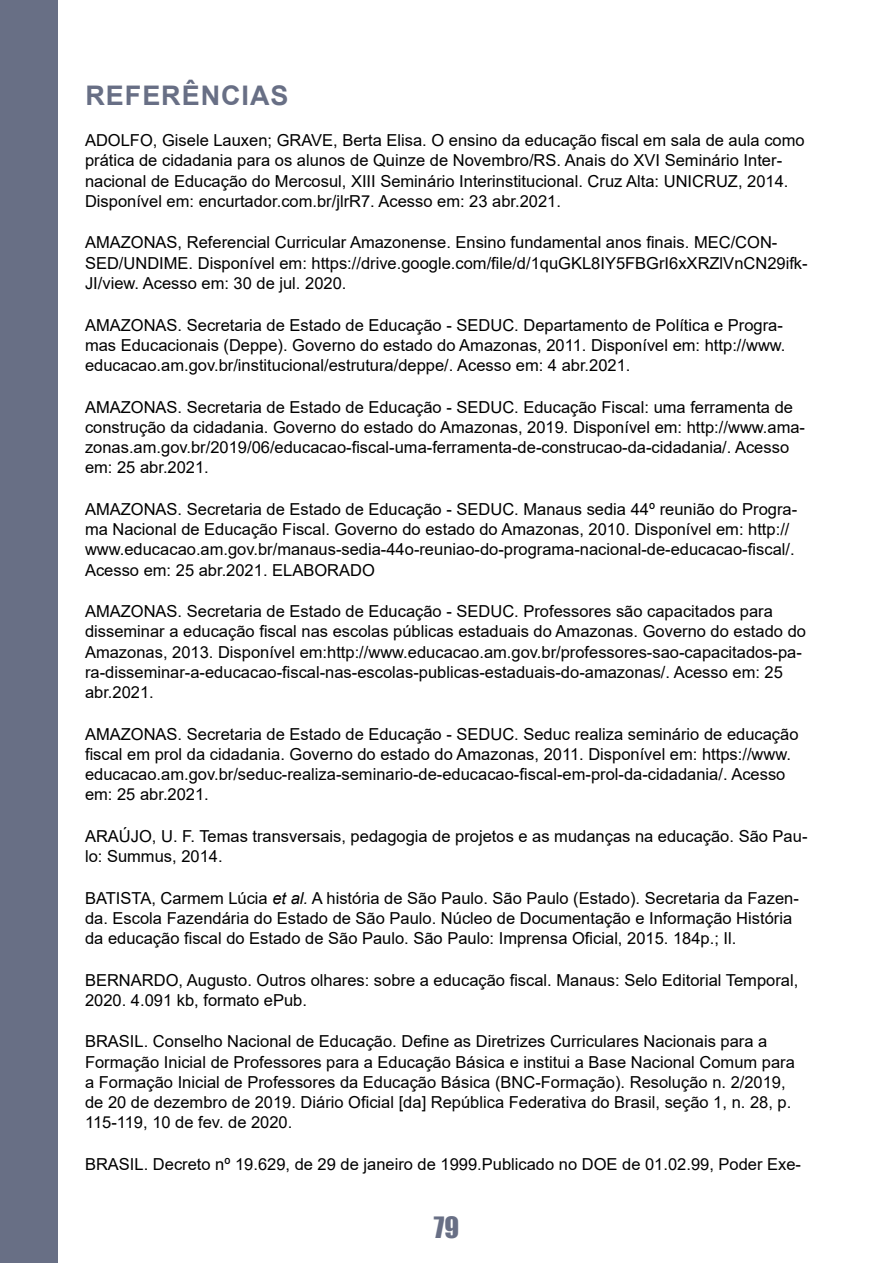
<style>
.page{position:relative;width:893px;height:1263px;background:#fff}
.page>*{position:absolute;margin:0;border:0;box-sizing:border-box;transform-origin:0 0}
.t1{font:700 27px "Arial";letter-spacing:.035em;color:#686f85}
.t2{font:27px "Impact";color:#686f85}
.t3{font:16.5px/20.2px "Arial";color:#000}
.s1{font-style:italic}
</style>
<div class="page">
<div style="left:0;top:0;width:57px;height:1263px;background:#686f85"></div>
<h1 class="t1" style="left:86px;top:76px;width:204px">REFERÊNCIAS</h1>
<p class="t3" style="left:85px;top:130px;width:721px">ADOLFO, Gisele Lauxen; GRAVE, Berta Elisa. O ensino da educação fiscal em sala de aula como prática de cidadania para os alunos de Quinze de Novembro/RS. Anais do XVI Seminário Inter&shy;nacional de Educação do Mercosul, XIII Seminário Interinstitucional. Cruz Alta: UNICRUZ, 2014.<br>Disponível em: encurtador.com.br/jlrR7. Acesso em: 23 abr.2021.</p>
<p class="t3" style="left:85px;top:232px;width:724px">AMAZONAS, Referencial Curricular Amazonense. Ensino fundamental anos finais. MEC/CON-<br>SED/UNDIME. Disponível em: https://drive.google.com/file/d/1quGKL8IY5FBGrI6xXRZlVnCN29ifk-<br>JI/view. Acesso em: 30 de jul. 2020.</p>
<p class="t3" style="left:85px;top:314px;width:702px">AMAZONAS. Secretaria de Estado de Educação - SEDUC. Departamento de Política e Progra&shy;mas Educacionais (Deppe). Governo do estado do Amazonas, 2011. Disponível em: http://www. educacao.am.gov.br/institucional/estrutura/deppe/. Acesso em: 4 abr.2021.</p>
<p class="t3" style="left:85px;top:396px;width:722px">AMAZONAS. Secretaria de Estado de Educação - SEDUC. Educação Fiscal: uma ferramenta de construção da cidadania. Governo do estado do Amazonas, 2019. Disponível em: http://www.ama&shy;zonas.am.gov.br/2019/06/educacao-fiscal-uma-ferramenta-de-construcao-da-cidadania/. Acesso em: 25 abr.2021.</p>
<p class="t3" style="left:85px;top:499px;width:714px">AMAZONAS. Secretaria de Estado de Educação - SEDUC. Manaus sedia 44º reunião do Progra&shy;ma Nacional de Educação Fiscal. Governo do estado do Amazonas, 2010. Disponível em: http:// www.educacao.am.gov.br/manaus-sedia-44o-reuniao-do-programa-nacional-de-educacao-fiscal/.<br>Acesso em: 25 abr.2021. ELABORADO</p>
<p class="t3" style="left:85px;top:601px;width:722px">AMAZONAS. Secretaria de Estado de Educação - SEDUC. Professores são capacitados para disseminar a educação fiscal nas escolas públicas estaduais do Amazonas. Governo do estado do Amazonas, 2013. Disponível em:http://www.educacao.am.gov.br/professores-sao-capacitados-pa&shy;ra-disseminar-a-educacao-fiscal-nas-escolas-publicas-estaduais-do-amazonas/. Acesso em: 25 abr.2021.</p>
<p class="t3" style="left:85px;top:723px;width:715px">AMAZONAS. Secretaria de Estado de Educação - SEDUC. Seduc realiza seminário de educação fiscal em prol da cidadania. Governo do estado do Amazonas, 2011. Disponível em: https://www. educacao.am.gov.br/seduc-realiza-seminario-de-educacao-fiscal-em-prol-da-cidadania/. Acesso em: 25 abr.2021.</p>
<p class="t3" style="left:85px;top:826px;width:724px">ARAÚJO, U. F. Temas transversais, pedagogia de projetos e as mudanças na educação. São Pau&shy;lo: Summus, 2014.</p>
<p class="t3" style="left:85px;top:887px;width:715px">BATISTA, Carmem Lúcia <span class="s1">et al.</span> A história de São Paulo. São Paulo (Estado). Secretaria da Fazen&shy;da. Escola Fazendária do Estado de São Paulo. Núcleo de Documentação e Informação História da educação fiscal do Estado de São Paulo. São Paulo: Imprensa Oficial, 2015. 184p.; Il.</p>
<p class="t3" style="left:85px;top:969px;width:715px">BERNARDO, Augusto. Outros olhares: sobre a educação fiscal. Manaus: Selo Editorial Temporal,<br>2020. 4.091 kb, formato ePub.</p>
<p class="t3" style="left:85px;top:1031px;width:711px">BRASIL. Conselho Nacional de Educação. Define as Diretrizes Curriculares Nacionais para a Formação Inicial de Professores para a Educação Básica e institui a Base Nacional Comum para a Formação Inicial de Professores da Educação Básica (BNC-Formação). Resolução n. 2/2019, de 20 de dezembro de 2019. Diário Oficial [da] República Federativa do Brasil, seção 1, n. 28, p.<br>115-119, 10 de fev. de 2020.</p>
<p class="t3" style="left:85px;top:1154px;width:718px">BRASIL. Decreto nº 19.629, de 29 de janeiro de 1999.Publicado no DOE de 01.02.99, Poder Exe-</p>
<h1 class="t2" style="left:434px;top:1206px;width:27px">79</h1>
</div>
